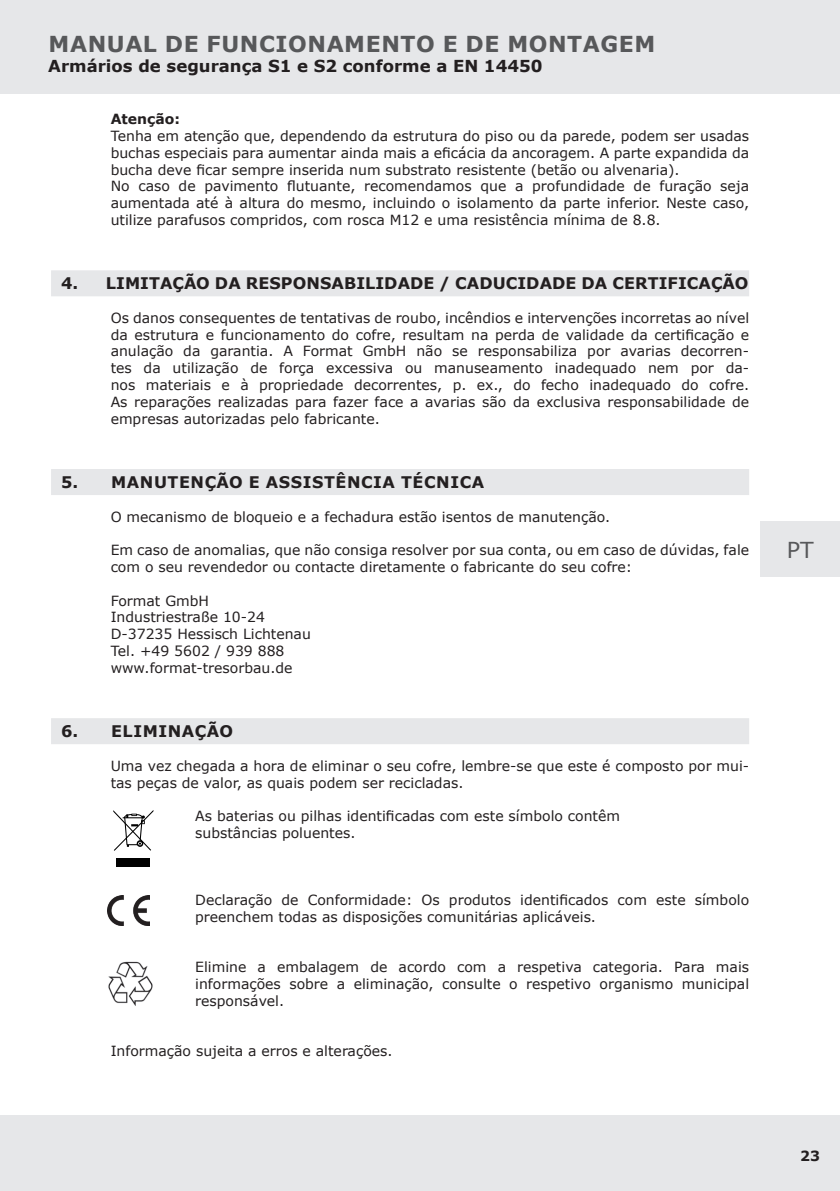
<style>
.page{position:relative;width:840px;height:1191px;background:#fff}
.page>*{position:absolute;margin:0;border:0;box-sizing:border-box;transform-origin:0 0}
.Kopfzeile_Headline{font:700 22px "Verdana";letter-spacing:.025em;color:#57585a}
.t1{font:22px "Verdana";color:#57585a}
.Subheadline_Titel{font:700 16.4px "Verdana";color:#231f20}
.Kapitel_mit_Unterlegung_10__black{font:700 16px "Verdana";letter-spacing:.005em;color:#231f20}
.Kapitel_mit_Unterlegung_10__black-2{font:700 16px "Verdana";letter-spacing:.035em;color:#231f20}
.Fließtext{font:14px/16.8px "Verdana";color:#231f20;text-align:justify}
.Fließtext_bold{font:700 14px "Verdana";color:#231f20}
</style>
<div class="page">
<div style="left:0;top:1115px;width:839px;height:76px;background:#e6e7e9"></div>
<div style="left:0;top:0;width:839px;height:94px;background:#e6e7e9"></div>
<div style="left:760px;top:522px;width:79px;height:55px;background:#e6e7e9"></div>
<div style="left:51px;top:270px;width:697px;height:26px;background:#e6e7e9"></div>
<div style="left:51px;top:469px;width:697px;height:26px;background:#e6e7e9"></div>
<div style="left:51px;top:718px;width:697px;height:26px;background:#e6e7e9"></div>
<div style="left:116px;top:859px;width:34px;height:8px;background:#000"></div>
<svg style="left:113px;top:810px;width:40px;height:41px"></svg>
<img style="left:108px;top:896px;width:42px;height:30px">
<img style="left:108px;top:961px;width:45px;height:45px">
<p class="Kopfzeile_Headline" style="left:49px;top:28px;width:608px">MANUAL DE FUNCIONAMENTO E DE MONTAGEM</p>
<p class="Subheadline_Titel" style="left:48px;top:54px;width:495px">Armários de segurança S1 e S2 conforme a EN 14450</p>
<p class="Fließtext_bold" style="left:111px;top:109px;width:71px">Atenção:</p>
<p class="Fließtext" style="left:111px;top:127px;width:639px">Tenha em atenção que, dependendo da estrutura do piso ou da parede, podem ser usadas buchas especiais para aumentar ainda mais a eficácia da ancoragem. A parte expandida da bucha deve ficar sempre inserida num substrato resistente (betão ou alvenaria).</p>
<p class="Fließtext" style="left:111px;top:178px;width:639px">No caso de pavimento flutuante, recomendamos que a profundidade de furação seja aumentada até à altura do mesmo, incluindo o isolamento da parte inferior. Neste caso, utilize parafusos compridos, com rosca M12 e uma resistência mínima de 8.8.</p>
<p class="Kapitel_mit_Unterlegung_10__black" style="left:61px;top:272px;width:688px">4. LIMITAÇÃO DA RESPONSABILIDADE / CADUCIDADE DA CERTIFICAÇÃO</p>
<p class="Fließtext" style="left:111px;top:309px;width:639px">Os danos consequentes de tentativas de roubo, incêndios e intervenções incorretas ao nível da estrutura e funcionamento do cofre, resultam na perda de validade da certificação e anulação da garantia. A Format GmbH não se responsabiliza por avarias decorren&shy;tes da utilização de força excessiva ou manuseamento inadequado nem por da&shy;nos materiais e à propriedade decorrentes, p. ex., do fecho inadequado do cofre.<br>As reparações realizadas para fazer face a avarias são da exclusiva responsabilidade de empresas autorizadas pelo fabricante.</p>
<p class="Kapitel_mit_Unterlegung_10__black-2" style="left:61px;top:471px;width:424px">5. MANUTENÇÃO E ASSISTÊNCIA TÉCNICA</p>
<p class="Fließtext" style="left:111px;top:508px;width:501px">O mecanismo de bloqueio e a fechadura estão isentos de manutenção.</p>
<p class="Fließtext" style="left:111px;top:541px;width:639px">Em caso de anomalias, que não consiga resolver por sua conta, ou em caso de dúvidas, fale com o seu revendedor ou contacte diretamente o fabricante do seu cofre:</p>
<p class="Fließtext" style="left:111px;top:592px;width:100px">Format GmbH</p>
<p class="Fließtext" style="left:111px;top:609px;width:156px">Industriestraße 10-24</p>
<p class="Fließtext" style="left:111px;top:625px;width:202px">D-37235 Hessisch Lichtenau</p>
<p class="Fließtext" style="left:111px;top:642px;width:175px">Tel. +49 5602 / 939 888</p>
<p class="Fließtext" style="left:111px;top:659px;width:183px">www.format-tresorbau.de</p>
<p class="Kapitel_mit_Unterlegung_10__black-2" style="left:61px;top:720px;width:173px">6. ELIMINAÇÃO</p>
<p class="Fließtext" style="left:111px;top:757px;width:639px">Uma vez chegada a hora de eliminar o seu cofre, lembre-se que este é composto por mui&shy;tas peças de valor, as quais podem ser recicladas.</p>
<p class="Fließtext" style="left:195px;top:807px;width:426px">As baterias ou pilhas identificadas com este símbolo contêm</p>
<p class="Fließtext" style="left:195px;top:824px;width:162px">substâncias poluentes.</p>
<p class="Fließtext" style="left:195px;top:891px;width:555px">Declaração de Conformidade: Os produtos identificados com este símbolo preenchem todas as disposições comunitárias aplicáveis.</p>
<p class="Fließtext" style="left:195px;top:958px;width:555px">Elimine a embalagem de acordo com a respetiva categoria. Para mais informações sobre a eliminação, consulte o respetivo organismo municipal responsável.</p>
<p class="Fließtext" style="left:111px;top:1042px;width:283px">Informação sujeita a erros e alterações.</p>
<p class="t1" style="left:786px;top:535px;width:28px">PT</p>
<p class="Fließtext_bold" style="left:799px;top:1145px;width:21px">23</p>
</div>
